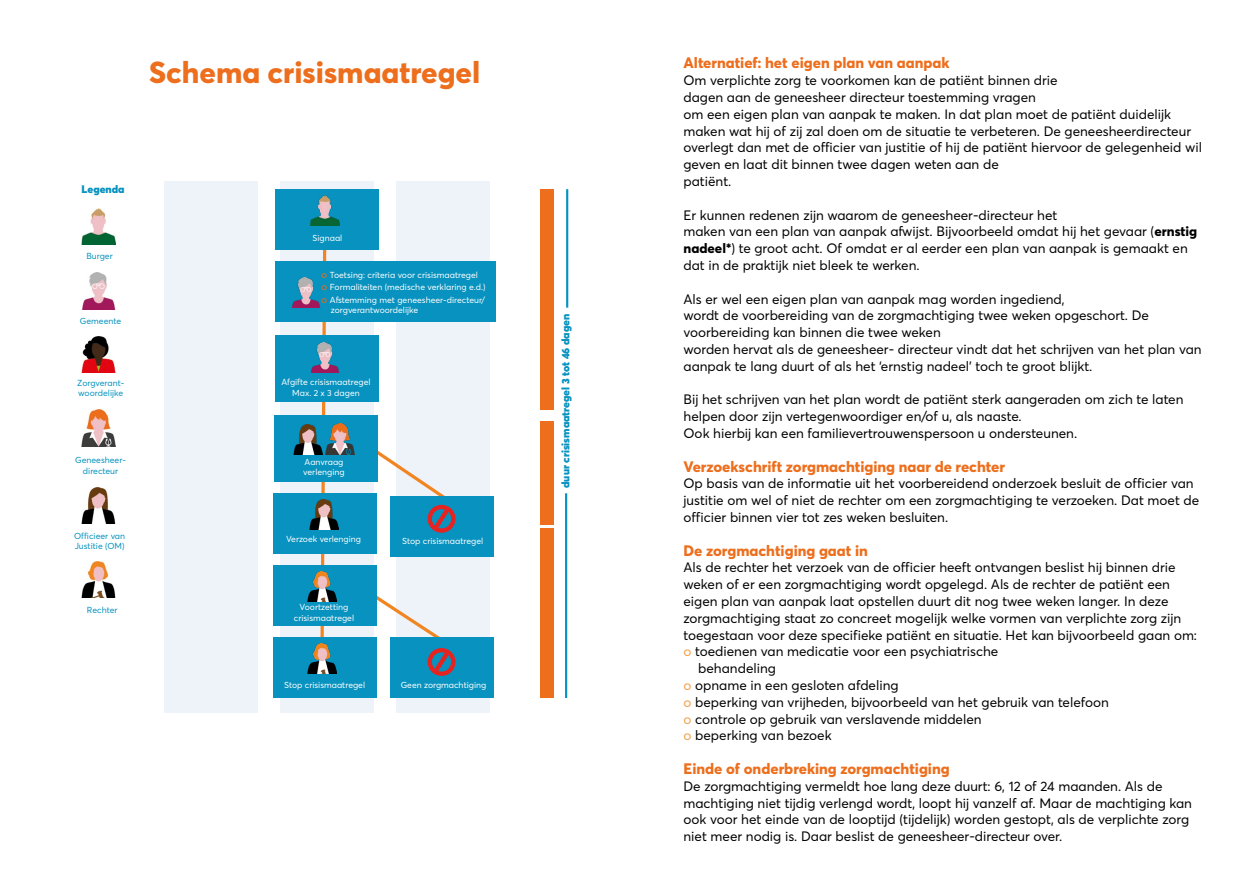
<style>
.page{position:relative;width:1259px;height:893px;background:#fff}
.page>*{position:absolute;margin:0;border:0;box-sizing:border-box;transform-origin:0 0}
.t1{font:800 30px "Averta";color:#ed6e1c}
.t2{font:800 15px "Averta";color:#ed6e1c}
.t3{font:13.5px/16.8px "Averta";color:#000}
.t4{font:900 10.8px "Averta";color:#0792bf}
.t5{font:8.7px/10.4px "Averta";color:#fff}
.t6{font:8.7px/10.4px "Averta";color:#0792bf}
.s1{font-size:9.75px;color:#ed6e1c}
.s2{font-weight:800}
.s3{color:#f5a04c}
</style>
<div class="page">
<div style="left:164px;top:181px;width:94px;height:531px;background:#eef3fa"></div>
<div style="left:396px;top:181px;width:94px;height:531px;background:#eef3fa"></div>
<div style="left:280px;top:181px;width:94px;height:531px;background:#eef3fa"></div>
<svg style="left:320px;top:250px;width:7px;height:387px"></svg>
<div style="left:276px;top:189px;width:103px;height:61px;background:#0792bf"></div>
<div style="left:540px;top:528px;width:14px;height:170px;background:#ed6e1c"></div>
<div style="left:275px;top:261px;width:221px;height:61px;background:#0792bf"></div>
<div style="left:276px;top:335px;width:103px;height:67px;background:#0792bf"></div>
<div style="left:274px;top:415px;width:104px;height:67px;background:#0792bf"></div>
<div style="left:273px;top:493px;width:104px;height:61px;background:#0792bf"></div>
<div style="left:273px;top:565px;width:103px;height:61px;background:#0792bf"></div>
<div style="left:273px;top:637px;width:103px;height:61px;background:#0792bf"></div>
<div style="left:390px;top:496px;width:104px;height:60px;background:#0792bf"></div>
<div style="left:390px;top:637px;width:103px;height:61px;background:#0792bf"></div>
<div style="left:540px;top:422px;width:14px;height:103px;background:#ed6e1c"></div>
<div style="left:540px;top:189px;width:14px;height:221px;background:#ed6e1c"></div>
<img style="left:293px;top:425px;width:29px;height:30px">
<img style="left:325px;top:424px;width:29px;height:31px">
<img style="left:309px;top:499px;width:29px;height:30px">
<img style="left:307px;top:572px;width:29px;height:30px">
<img style="left:308px;top:644px;width:28px;height:30px">
<hr style="left:566px;top:189px;width:2px;height:119px;background:#0792bf">
<hr style="left:565px;top:493px;width:2px;height:205px;background:#0792bf">
<img style="left:81px;top:208px;width:34px;height:37px">
<div style="left:101px;top:236px;width:12px;height:9px;background:#006533"></div>
<img style="left:82px;top:273px;width:33px;height:36px">
<img style="left:81px;top:336px;width:34px;height:37px">
<img style="left:81px;top:410px;width:34px;height:36px">
<img style="left:81px;top:487px;width:34px;height:37px">
<img style="left:81px;top:561px;width:34px;height:37px">
<img style="left:311px;top:342px;width:29px;height:31px">
<img style="left:291px;top:277px;width:29px;height:31px">
<img style="left:311px;top:196px;width:29px;height:30px">
<div style="left:328px;top:220px;width:8px;height:6px;background:#076633"></div>
<div style="left:427px;top:505px;width:28px;height:28px;border:4px solid #e52321;border-radius:50%"></div>
<svg style="left:378px;top:451px;width:76px;height:82px"></svg>
<div style="left:427px;top:648px;width:28px;height:28px;border:4px solid #e52321;border-radius:50%"></div>
<svg style="left:376px;top:591px;width:78px;height:87px"></svg>
<h1 class="t1" style="left:149px;top:51px;width:333px">Schema crisismaatregel</h1>
<p class="t4" style="left:82px;top:181px;width:45px">Legenda</p>
<p class="t5" style="left:312px;top:233px;width:31px">Signaal</p>
<p class="t6" style="left:86px;top:250px;width:28px">Burger</p>
<p class="t6" style="left:80px;top:315px;width:43px">Gemeente</p>
<p class="t6" style="left:77px;top:377px;width:48px">Zorgverant&shy;woordelijke</p>
<p class="t6" style="left:75px;top:455px;width:52px;text-align:center">Geneesheer&shy;directeur</p>
<p class="t5" style="left:321px;top:269px;width:165px;line-height:12.1px"><span class="s1">o</span> Toetsing: criteria voor crisismaatregel <span class="s1">o</span> Formaliteiten (medische verklaring e.d.) <span class="s1">o</span> Afstemming met geneesheer-directeur/</p>
<p class="t5" style="left:331px;top:304px;width:89px">zorgverantwoordelijke</p>
<p class="t5" style="left:281px;top:377px;width:91px;text-align:center">Afgifte crisismaatregel<br>Max. 2 x 3 dagen</p>
<p class="t5" style="left:303px;top:456px;width:43px">Aanvraag verlenging</p>
<p class="t4" style="left:558px;top:488px;width:176px;rotate:-90deg">duur crisismaatregel 3 tot 46 dagen</p>
<p class="t6" style="left:74px;top:530px;width:53px">Officieer van<br>Justitie (OM)</p>
<p class="t5" style="left:286px;top:533px;width:77px">Verzoek verlenging</p>
<p class="t5" style="left:402px;top:535px;width:83px">Stop crisismaatregel</p>
<p class="t6" style="left:87px;top:605px;width:32px">Rechter</p>
<p class="t5" style="left:294px;top:602px;width:62px;text-align:center">Voortzetting crisismaatregel</p>
<p class="t5" style="left:284px;top:680px;width:83px">Stop crisismaatregel</p>
<p class="t5" style="left:401px;top:680px;width:87px">Geen zorgmachtiging</p>
<p class="t2" style="left:683px;top:52px;width:267px">Alternatief: het eigen plan van aanpak</p>
<p class="t3" style="left:683px;top:71px;width:520px">Om verplichte zorg te voorkomen kan de patiënt binnen drie<br>dagen aan de geneesheer directeur toestemming vragen<br>om een eigen plan van aanpak te maken. In dat plan moet de patiënt duidelijk maken wat hij of zij zal doen om de situatie te verbeteren. De geneesheerdirecteur overlegt dan met de officier van justitie of hij de patiënt hiervoor de gelegenheid wil geven en laat dit binnen twee dagen weten aan de<br>patiënt.</p>
<p class="t3" style="left:683px;top:206px;width:515px">Er kunnen redenen zijn waarom de geneesheer-directeur het<br>maken van een plan van aanpak afwijst. Bijvoorbeeld omdat hij het gevaar (<span class="s2">ernstig nadeel*</span>) te groot acht. Of omdat er al eerder een plan van aanpak is gemaakt en dat in de praktijk niet bleek te werken.</p>
<p class="t3" style="left:683px;top:290px;width:520px">Als er wel een eigen plan van aanpak mag worden ingediend,<br>wordt de voorbereiding van de zorgmachtiging twee weken opgeschort. De voorbereiding kan binnen die twee weken<br>worden hervat als de geneesheer- directeur vindt dat het schrijven van het plan van aanpak te lang duurt of als het ‘ernstig nadeel’ toch te groot blijkt.</p>
<p class="t3" style="left:683px;top:391px;width:501px">Bij het schrijven van het plan wordt de patiënt sterk aangeraden om zich te laten helpen door zijn vertegenwoordiger en/of u, als naaste.<br>Ook hierbij kan een familievertrouwenspersoon u ondersteunen.</p>
<p class="t2" style="left:683px;top:456px;width:323px">Verzoekschrift zorgmachtiging naar de rechter</p>
<p class="t3" style="left:683px;top:475px;width:517px">Op basis van de informatie uit het voorbereidend onderzoek besluit de officier van justitie om wel of niet de rechter om een zorgmachtiging te verzoeken. Dat moet de officier binnen vier tot zes weken besluiten.</p>
<p class="t2" style="left:683px;top:540px;width:186px">De zorgmachtiging gaat in</p>
<p class="t3" style="left:683px;top:559px;width:493px">Als de rechter het verzoek van de officier heeft ontvangen beslist hij binnen drie</p>
<p class="t3" style="left:683px;top:575px;width:488px">weken of er een zorgmachtiging wordt opgelegd. Als de rechter de patiënt een</p>
<p class="t3" style="left:683px;top:592px;width:486px">eigen plan van aanpak laat opstellen duurt dit nog twee weken langer. In deze</p>
<p class="t3" style="left:683px;top:609px;width:499px">zorgmachtiging staat zo concreet mogelijk welke vormen van verplichte zorg zijn</p>
<p class="t3" style="left:683px;top:626px;width:515px">toegestaan voor deze specifieke patiënt en situatie. Het kan bijvoorbeeld gaan om:</p>
<p class="t3" style="left:683px;top:643px;width:316px"><span class="s3">o</span> toedienen van medicatie voor een psychiatrische</p>
<p class="t3" style="left:698px;top:659px;width:79px">behandeling</p>
<p class="t3" style="left:683px;top:676px;width:216px"><span class="s3">o</span> opname in een gesloten afdeling</p>
<p class="t3" style="left:683px;top:693px;width:427px"><span class="s3">o</span> beperking van vrijheden, bijvoorbeeld van het gebruik van telefoon</p>
<p class="t3" style="left:683px;top:710px;width:300px"><span class="s3">o</span> controle op gebruik van verslavende middelen</p>
<p class="t3" style="left:683px;top:727px;width:150px"><span class="s3">o</span> beperking van bezoek</p>
<p class="t2" style="left:683px;top:758px;width:268px">Einde of onderbreking zorgmachtiging</p>
<p class="t3" style="left:683px;top:777px;width:510px">De zorgmachtiging vermeldt hoe lang deze duurt: 6, 12 of 24 maanden. Als de machtiging niet tijdig verlengd wordt, loopt hij vanzelf af. Maar de machtiging kan ook voor het einde van de looptijd (tijdelijk) worden gestopt, als de verplichte zorg niet meer nodig is. Daar beslist de geneesheer-directeur over.</p>
</div>
